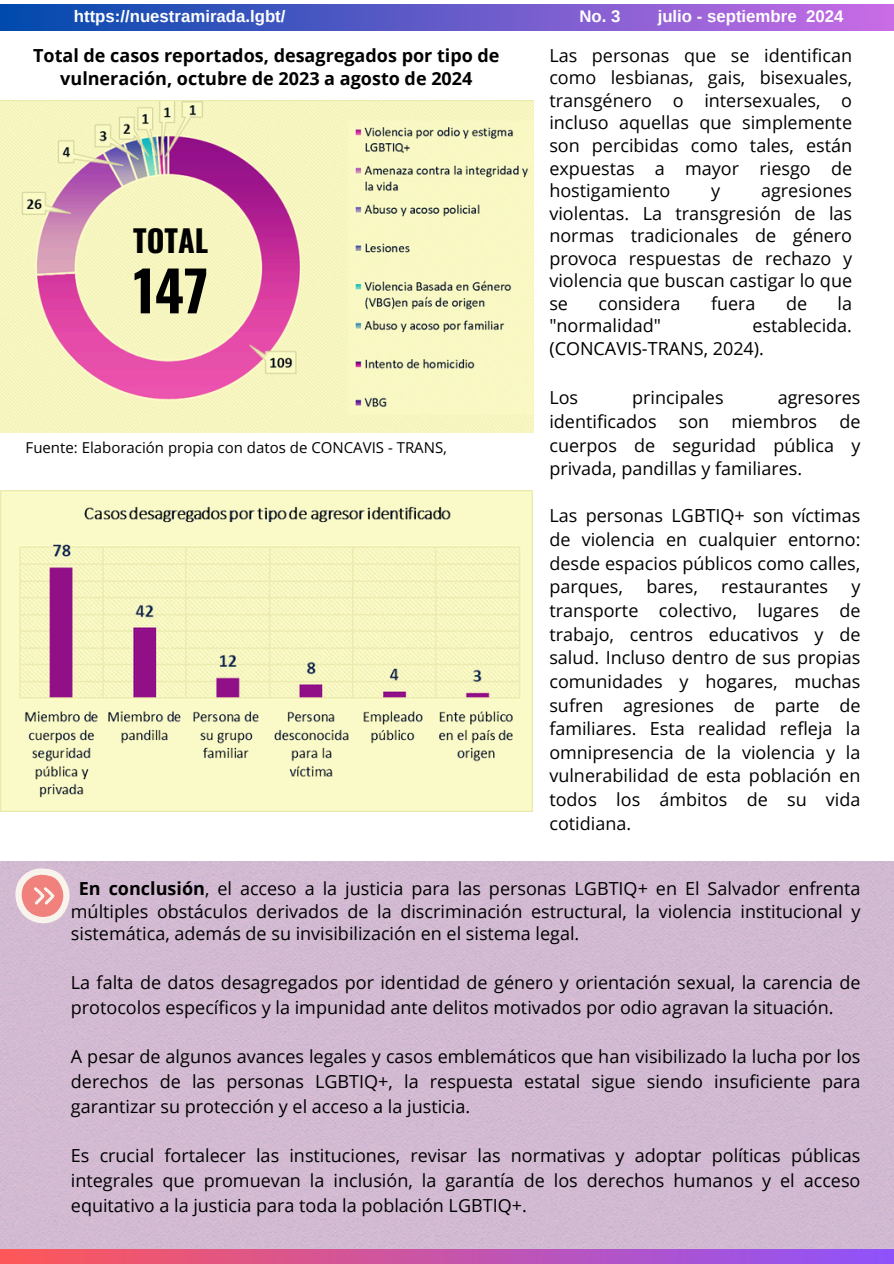
<style>
.page{position:relative;width:894px;height:1264px;background:#fff}
.page>*{position:absolute;margin:0;border:0;box-sizing:border-box;transform-origin:0 0}
.t1{font:700 55.35px "Oswald";color:#000}
.t2{font:700 30.3px "Oswald";color:#000}
.t3{font:18px/23.7px "Open Sans";color:#000;text-align:justify}
.t4{font:700 18px/23.7px "Open Sans";color:#000;text-align:center}
.t5{font:700 16.8px "Arimo";color:#fff}
.t6{font:15px "Open Sans";color:#000}
.s1{font-weight:700}
</style>
<div class="page">
<div style="left:0;top:4px;width:893px;height:27px;background:linear-gradient(to right,#004aad,#c96ce6)"></div>
<svg style="left:0;top:1248px;width:893px;height:15px;background:#c75bac"></svg>
<img style="left:0;top:100px;width:533px;height:332px">
<img style="left:0;top:490px;width:532px;height:321px">
<svg style="left:13px;top:868px;width:57px;height:58px;background:#eab7ba"></svg>
<h1 class="t5" style="left:74px;top:7px;width:213px">https://nuestramirada.lgbt/</h1>
<h1 class="t5" style="left:579px;top:7px;width:43px">No. 3</h1>
<h1 class="t5" style="left:657px;top:7px;width:187px">julio - septiembre 2024</h1>
<h3 class="t4" style="left:33px;top:43px;width:468px">Total de casos reportados, desagregados por tipo de vulneración, octubre de 2023 a agosto de 2024</h3>
<h3 class="t3" style="left:549px;top:44px;width:304px;line-height:22.5px">Las personas que se identifican como lesbianas, gais, bisexuales, transgénero o intersexuales, o incluso aquellas que simplemente son percibidas como tales, están expuestas a mayor riesgo de hostigamiento</h3>
<h3 class="t3" style="left:549px;top:179px;width:304px;line-height:22.5px;text-indent:211px">agresiones violentas. La transgresión de las normas tradicionales de género provoca respuestas de rechazo y violencia que buscan castigar lo que se</h3>
<h3 class="t3" style="left:711px;top:178px;width:11px">y</h3>
<p class="t2" style="left:133px;top:216px;width:76px">TOTAL</p>
<p class="t1" style="left:133px;top:247px;width:76px">147</p>
<h3 class="t3" style="left:598px;top:291px;width:84px">considera</h3>
<h3 class="t3" style="left:710px;top:291px;width:46px">fuera</h3>
<h3 class="t3" style="left:785px;top:291px;width:23px">de</h3>
<h3 class="t3" style="left:837px;top:291px;width:16px">la</h3>
<h3 class="t3" style="left:549px;top:313px;width:113px">"normalidad"</h3>
<h3 class="t3" style="left:549px;top:314px;width:304px;line-height:22.5px;text-indent:203px">establecida. (CONCAVIS-TRANS, 2024).</h3>
<h3 class="t3" style="left:549px;top:385px;width:30px">Los</h3>
<h3 class="t3" style="left:632px;top:385px;width:93px">principales</h3>
<h3 class="t3" style="left:549px;top:385px;width:312px;text-indent:228px">agresores identificados son miembros de cuerpos de seguridad pública y privada, pandillas y familiares.</h3>
<p class="t3" style="left:549px;top:503px;width:312px">Las personas LGBTIQ+ son víctimas de violencia en cualquier entorno: desde espacios públicos como calles, parques,</p>
<p class="t6" style="left:26px;top:436px;width:423px">Fuente: Elaboración propia con datos de CONCAVIS - TRANS,</p>
<p class="t3" style="left:646px;top:574px;width:53px">bares,</p>
<p class="t3" style="left:721px;top:574px;width:108px">restaurantes</p>
<p class="t3" style="left:549px;top:574px;width:312px;text-indent:302px">y transporte colectivo, lugares de trabajo, centros educativos y de salud. Incluso dentro de sus propias comunidades y hogares, muchas sufren agresiones de parte de familiares. Esta realidad refleja la omnipresencia de la violencia y la vulnerabilidad de esta población en todos los ámbitos de su vida cotidiana.</p>
<p class="t3" style="left:71px;top:877px;width:790px;line-height:22.5px;text-indent:8px"><span class="s1">En conclusión</span>, el acceso a la justicia para las personas LGBTIQ+ en El Salvador enfrenta múltiples obstáculos derivados de la discriminación estructural, la violencia institucional y sistemática, además de su invisibilización en el sistema legal.</p>
<h3 class="t3" style="left:71px;top:969px;width:790px;line-height:24.8px">La falta de datos desagregados por identidad de género y orientación sexual, la carencia de protocolos específicos y la impunidad ante delitos motivados por odio agravan la situación.</h3>
<h3 class="t3" style="left:71px;top:1043px;width:790px;line-height:24.8px">A pesar de algunos avances legales y casos emblemáticos que han visibilizado la lucha por los derechos de las personas LGBTIQ+, la respuesta estatal sigue siendo insuficiente para garantizar su protección y el acceso a la justicia.</h3>
<h3 class="t3" style="left:71px;top:1142px;width:790px;line-height:24.8px">Es crucial fortalecer las instituciones, revisar las normativas y adoptar políticas públicas integrales que promuevan la inclusión, la garantía de los derechos humanos y el acceso equitativo a la justicia para toda la población LGBTIQ+.</h3>
</div>
